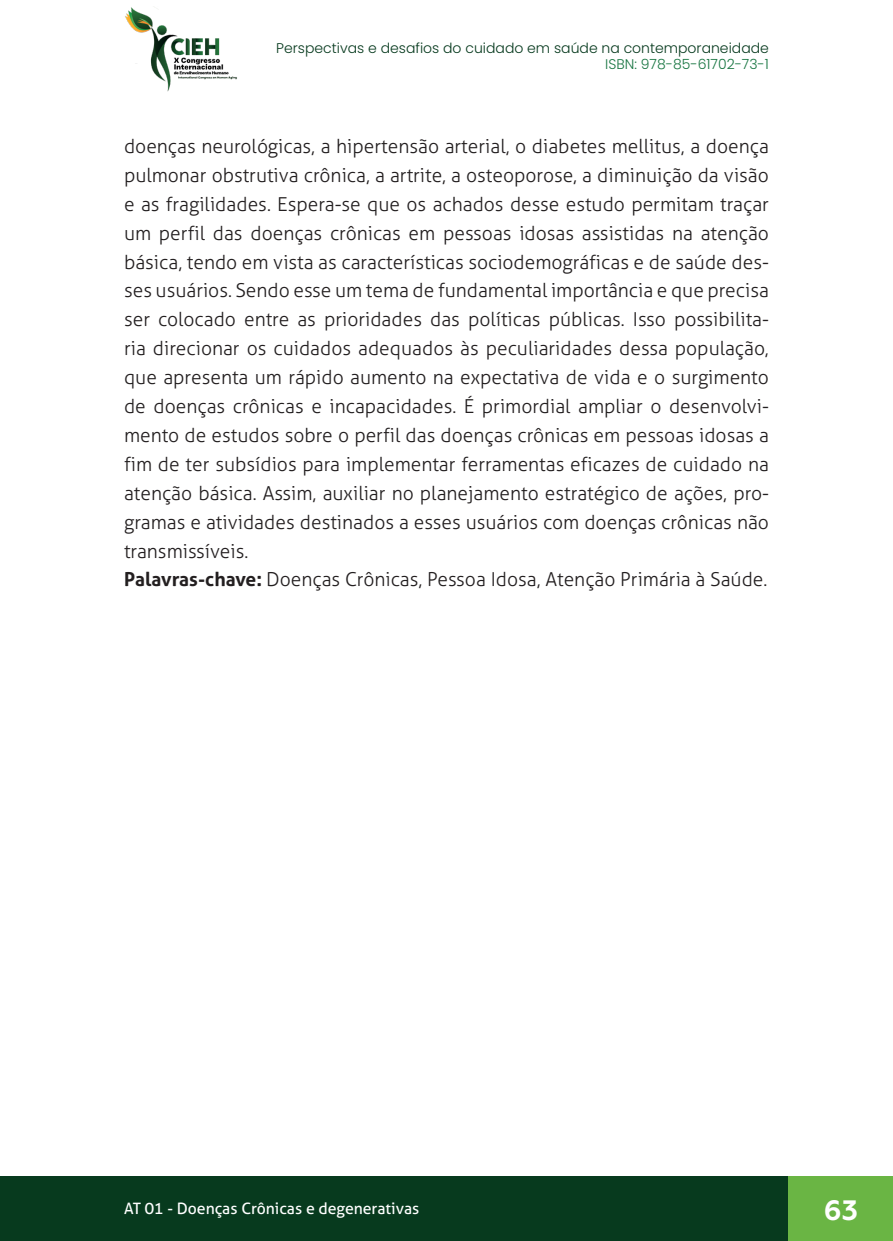
<style>
.page{position:relative;width:893px;height:1241px;background:#fff}
.page>*{position:absolute;margin:0;border:0;box-sizing:border-box;transform-origin:0 0}
.t1{font:700 28px "Geometria";color:#fff}
._4_CORPO_RESUMO{font:300 19.25px/28.9px "Aller";color:#231f20;text-align:justify}
.t2{font:15.75px "Aller";color:#fff}
.t3{font:300 14px "Poppins";color:#073a1e}
.t4{font:300 14px "Poppins";color:#177541}
.s1{font-weight:700}
</style>
<div class="page">
<div style="left:0;top:1176px;width:893px;height:64px;background:#073a1e"></div>
<div style="left:789px;top:1176px;width:104px;height:64px;background:#6ab544"></div>
<img style="left:125px;top:6px;width:112px;height:86px">
<p class="t3" style="left:276px;top:39px;width:494px">Perspectivas e desafios do cuidado em saúde na contemporaneidade</p>
<p class="t4" style="left:605px;top:56px;width:165px">ISBN: 978-85-61702-73-1</p>
<p class="_4_CORPO_RESUMO" style="left:124px;top:131px;width:646px">doenças neurológicas, a hipertensão arterial, o diabetes mellitus, a doença pulmonar obstrutiva crônica, a artrite, a osteoporose, a diminuição da visão e as fragilidades. Espera-se que os achados desse estudo permitam traçar um perfil das doenças crônicas em pessoas idosas assistidas na atenção básica, tendo em vista as características sociodemográficas e de saúde des&shy;ses usuários. Sendo esse um tema de fundamental importância e que precisa ser colocado entre as prioridades das políticas públicas. Isso possibilita&shy;ria direcionar os cuidados adequados às peculiaridades dessa população, que apresenta um rápido aumento na expectativa de vida e o surgimento de doenças crônicas e incapacidades. É primordial ampliar o desenvolvi&shy;mento de estudos sobre o perfil das doenças crônicas em pessoas idosas a fim de ter subsídios para implementar ferramentas eficazes de cuidado na atenção básica. Assim, auxiliar no planejamento estratégico de ações, pro&shy;gramas e atividades destinados a esses usuários com doenças crônicas não transmissíveis.</p>
<p class="_4_CORPO_RESUMO" style="left:124px;top:565px;width:645px"><span class="s1">Palavras-chave:</span> Doenças Crônicas, Pessoa Idosa, Atenção Primária à Saúde.</p>
<p class="t2" style="left:124px;top:1198px;width:297px">AT 01 - Doenças Crônicas e degenerativas</p>
<h1 class="t1" style="left:824px;top:1192px;width:36px">63</h1>
</div>
